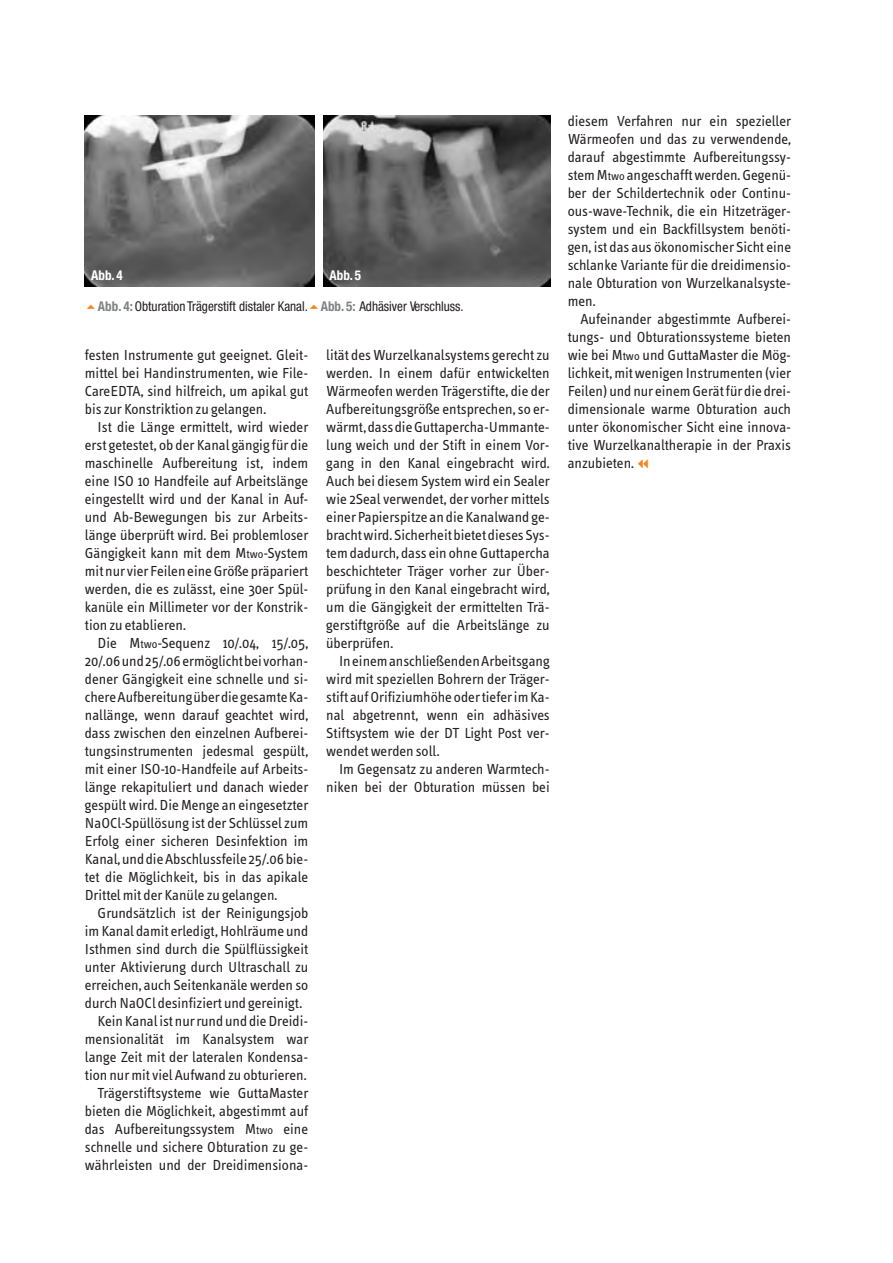
<style>
.page{position:relative;width:893px;height:1263px;background:#fff}
.page>*{position:absolute;margin:0;border:0;box-sizing:border-box;transform-origin:0 0}
.t1{font:15px/18px "Info Text";color:#231f20;text-align:justify}
.t2{font:condensed 13.5px "Helvetica Neue";color:#231f20}
.t3{font:700 condensed 13.5px "Helvetica Neue";color:#fff}
.s1{font-weight:700;color:#808285}
.s2{font-size:12px}
</style>
<div class="page">
<img style="left:85px;top:115px;width:229px;height:171px">
<img style="left:323px;top:115px;width:227px;height:171px">
<p class="t3" style="left:91px;top:267px;width:33px">Abb. 4</p>
<p class="t3" style="left:329px;top:267px;width:33px">Abb. 5</p>
<p class="t2" style="left:98px;top:298px;width:367px"><span class="s1">Abb. 4:</span> Obturation Trägerstift distaler Kanal. <span class="s1">Abb. 5:</span> Adhäsiver Verschluss.</p>
<p class="t1" style="left:85px;top:347px;width:225px">festen Instrumente gut geeignet. Gleit&shy;mittel bei Handinstrumenten, wie File-CareEDTA, sind hilfreich, um apikal gut bis zur Konstriktion zu gelangen.</p>
<p class="t1" style="left:85px;top:419px;width:225px;text-indent:13px">Ist die Länge ermittelt, wird wieder erst getestet, ob der Kanal gängig für die maschinelle Aufbereitung ist, indem eine ISO 10 Handfeile auf Arbeitslänge eingestellt wird und der Kanal in Auf&shy;und Ab-Bewegungen bis zur Arbeits&shy;länge überprüft wird. Bei problemloser Gängigkeit kann mit dem M<span class="s2">two</span>-System mit nur vier Feilen eine Größe präpariert werden, die es zulässt, eine 30er Spül&shy;kanüle ein Millimeter vor der Konstrik&shy;tion zu etablieren.</p>
<p class="t1" style="left:85px;top:635px;width:225px;text-indent:13px">Die M<span class="s2">two</span>-Sequenz 10/.04, 15/.05, 20/.06 und 25/.06 ermöglicht bei vorhan&shy;dener Gängigkeit eine schnelle und si&shy;chere Aufbereitung über die gesamte Ka&shy;nallänge, wenn darauf geachtet wird, dass zwischen den einzelnen Aufberei&shy;tungsinstrumenten jedesmal gespült, mit einer ISO-10-Handfeile auf Arbeits&shy;länge rekapituliert und danach wieder gespült wird. Die Menge an eingesetzter NaOCl-Spüllösung ist der Schlüssel zum Erfolg einer sicheren Desinfektion im Kanal, und die Abschlussfeile 25/.06 bie&shy;tet die Möglichkeit, bis in das apikale Drittel mit der Kanüle zu gelangen.</p>
<p class="t1" style="left:98px;top:905px;width:212px">Grundsätzlich ist der Reinigungsjob</p>
<p class="t1" style="left:85px;top:923px;width:225px">im Kanal damit erledigt, Hohlräume und</p>
<p class="t1" style="left:85px;top:941px;width:225px">Isthmen sind durch die Spülflüssigkeit</p>
<p class="t1" style="left:85px;top:959px;width:225px">unter Aktivierung durch Ultraschall zu</p>
<p class="t1" style="left:85px;top:977px;width:225px">erreichen, auch Seitenkanäle werden so</p>
<p class="t1" style="left:85px;top:995px;width:219px">durch NaOCl desinfiziert und gereinigt.</p>
<p class="t1" style="left:98px;top:1013px;width:212px">Kein Kanal ist nur rund und die Dreidi-</p>
<p class="t1" style="left:85px;top:1031px;width:225px">mensionalität im Kanalsystem war</p>
<p class="t1" style="left:85px;top:1049px;width:225px">lange Zeit mit der lateralen Kondensa-</p>
<p class="t1" style="left:85px;top:1067px;width:223px">tion nur mit viel Aufwand zu obturieren.</p>
<p class="t1" style="left:98px;top:1085px;width:212px">Trägerstiftsysteme wie GuttaMaster</p>
<p class="t1" style="left:85px;top:1103px;width:225px">bieten die Möglichkeit, abgestimmt auf</p>
<p class="t1" style="left:85px;top:1121px;width:225px">das Aufbereitungssystem M<span class="s2">two</span> eine</p>
<p class="t1" style="left:85px;top:1139px;width:225px">schnelle und sichere Obturation zu ge-</p>
<p class="t1" style="left:85px;top:1157px;width:225px">währleisten und der Dreidimensiona-</p>
<p class="t1" style="left:326px;top:347px;width:225px">lität des Wurzelkanalsystems gerecht zu werden. In einem dafür entwickelten Wärmeofen werden Trägerstifte, die der Aufbereitungsgröße entsprechen, so er&shy;wärmt, dass die Guttapercha-Ummante&shy;lung weich und der Stift in einem Vor&shy;gang in den Kanal eingebracht wird.<br>Auch bei diesem System wird ein Sealer wie 2Seal verwendet, der vorher mittels einer Papierspitze an die Kanalwand ge&shy;bracht wird. Sicherheit bietet dieses Sys&shy;tem dadurch, dass ein ohne Guttapercha beschichteter Träger vorher zur Über&shy;prüfung in den Kanal eingebracht wird, um die Gängigkeit der ermittelten Trä&shy;gerstiftgröße auf die Arbeitslänge zu überprüfen.</p>
<p class="t1" style="left:326px;top:653px;width:225px;text-indent:13px">In einem anschließenden Arbeitsgang wird mit speziellen Bohrern der Träger&shy;stift auf Orifiziumhöhe oder tiefer im Ka&shy;nal abgetrennt, wenn ein adhäsives Stiftsystem wie der DT Light Post ver&shy;wendet werden soll.</p>
<p class="t1" style="left:326px;top:761px;width:225px;text-align:right">Im Gegensatz zu anderen Warmtech&shy;niken bei der Obturation müssen bei</p>
<p class="t1" style="left:567px;top:113px;width:225px">diesem Verfahren nur ein spezieller Wärmeofen und das zu verwendende, darauf abgestimmte Aufbereitungssy&shy;stem M<span class="s2">two</span> angeschafft werden. Gegenü&shy;ber der Schildertechnik oder Continu&shy;ous-wave-Technik, die ein Hitzeträger&shy;system und ein Backfillsystem benöti&shy;gen, ist das aus ökonomischer Sicht eine schlanke Variante für die dreidimensio&shy;nale Obturation von Wurzelkanalsyste&shy;men.</p>
<p class="t1" style="left:567px;top:311px;width:225px;text-indent:13px">Aufeinander abgestimmte Aufberei&shy;tungs- und Obturationssysteme bieten wie bei M<span class="s2">two</span> und GuttaMaster die Mög&shy;lichkeit, mit wenigen Instrumenten (vier Feilen) und nur einem Gerät für die drei&shy;dimensionale warme Obturation auch unter ökonomischer Sicht eine innova&shy;tive Wurzelkanaltherapie in der Praxis anzubieten.</p>
</div>
